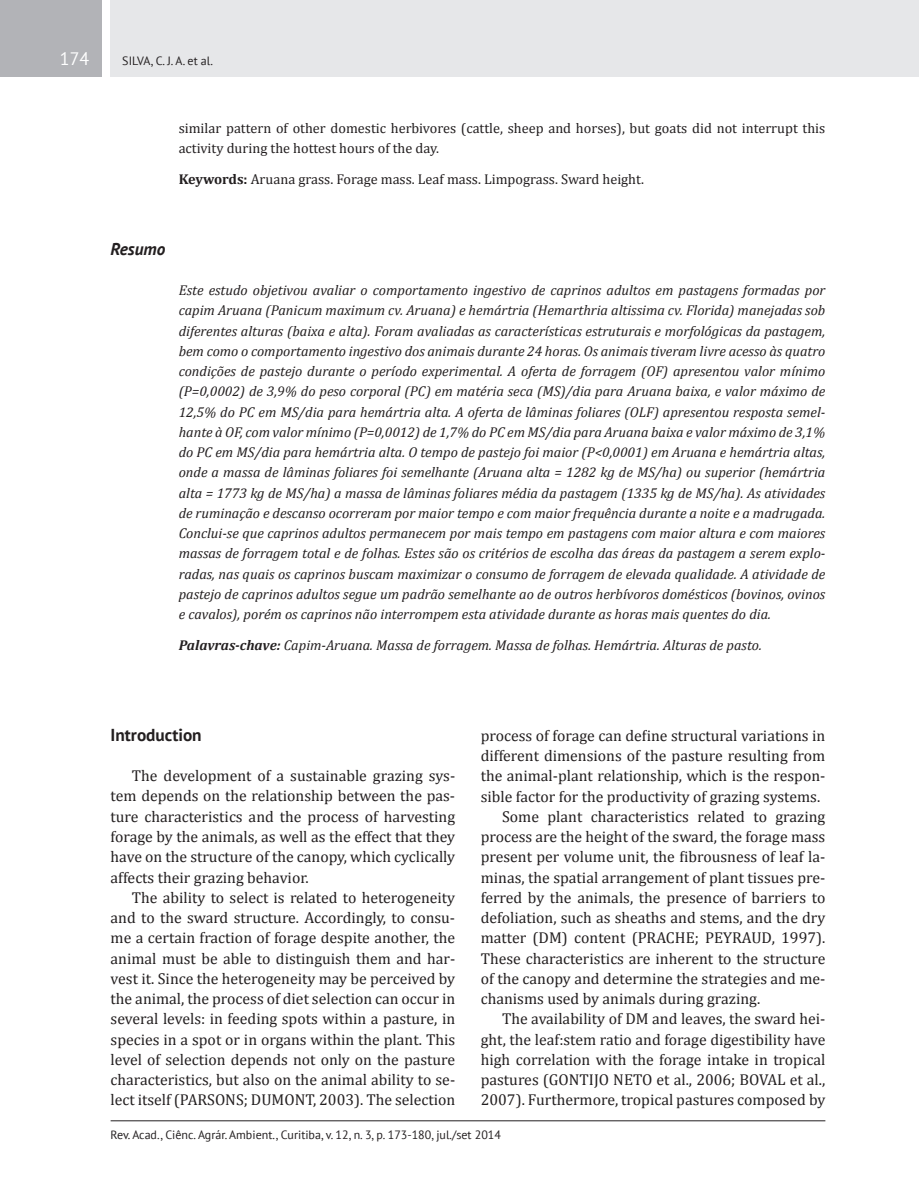
<style>
.page{position:relative;width:919px;height:1191px;background:#fff}
.page>*{position:absolute;margin:0;border:0;box-sizing:border-box;transform-origin:0 0}
.t1{font:18px "PT Sans";color:#fff}
.t2{font:700 17.25px "PT Sans";color:#231f20}
.t3{font:italic 700 17.25px "PT Sans";color:#231f20}
.t4{font:15.75px/20.2px "Cambria";color:#231f20;text-align:justify}
.t5{font:italic 14.25px/20.2px "Cambria";color:#231f20;text-align:justify}
.t6{font:14.25px/20.2px "Cambria";color:#231f20}
.t7{font:12px "PT Sans";color:#231f20}
.s1{font-weight:700}
</style>
<div class="page">
<div style="left:111px;top:0;width:807px;height:77px;background:#e6e7e9"></div>
<div style="left:0;top:0;width:102px;height:77px;background:#b2b3b7"></div>
<hr style="left:111px;top:1120px;width:714px;height:1px;background:#231f20">
<p class="t1" style="left:60px;top:47px;width:31px">174</p>
<p class="t7" style="left:122px;top:53px;width:92px">SILVA, C. J. A. et al.</p>
<p class="t6" style="left:179px;top:118px;width:648px">similar pattern of other domestic herbivores (cattle, sheep and horses), but goats did not interrupt this activity during the hottest hours of the day.</p>
<p class="t6" style="left:179px;top:169px;width:467px"><span class="s1">Keywords:</span> Aruana grass. Forage mass. Leaf mass. Limpograss. Sward height.</p>
<p class="t3" style="left:111px;top:237px;width:56px">Resumo</p>
<p class="t5" style="left:179px;top:279px;width:648px">Este estudo objetivou avaliar o comportamento ingestivo de caprinos adultos em pastagens formadas por capim Aruana (Panicum maximum cv. Aruana) e hemártria (Hemarthria altissima cv. Florida) manejadas sob diferentes alturas (baixa e alta). Foram avaliadas as características estruturais e morfológicas da pastagem, bem como o comportamento ingestivo dos animais durante 24 horas. Os animais tiveram livre acesso às quatro condições de pastejo durante o período experimental. A oferta de forragem (OF) apresentou valor mínimo (P=0,0002) de 3,9% do peso corporal (PC) em matéria seca (MS)/dia para Aruana baixa, e valor máximo de 12,5% do PC em MS/dia para hemártria alta. A oferta de lâminas foliares (OLF) apresentou resposta semel&shy;hante à OF, com valor mínimo (P=0,0012) de 1,7% do PC em MS/dia para Aruana baixa e valor máximo de 3,1% do PC em MS/dia para hemártria alta. O tempo de pastejo foi maior (P&lt;0,0001) em Aruana e hemártria altas, onde a massa de lâminas foliares foi semelhante (Aruana alta = 1282 kg de MS/ha) ou superior (hemártria alta = 1773 kg de MS/ha) a massa de lâminas foliares média da pastagem (1335 kg de MS/ha). As atividades de ruminação e descanso ocorreram por maior tempo e com maior frequência durante a noite e a madrugada.<br>Conclui-se que caprinos adultos permanecem por mais tempo em pastagens com maior altura e com maiores massas de forragem total e de folhas. Estes são os critérios de escolha das áreas da pastagem a serem explo&shy;radas, nas quais os caprinos buscam maximizar o consumo de forragem de elevada qualidade. A atividade de pastejo de caprinos adultos segue um padrão semelhante ao de outros herbívoros domésticos (bovinos, ovinos e cavalos), porém os caprinos não interrompem esta atividade durante as horas mais quentes do dia.</p>
<p class="t5" style="left:179px;top:634px;width:584px"><span class="s1">Palavras-chave:</span> Capim-Aruana. Massa de forragem. Massa de folhas. Hemártria. Alturas de pasto.</p>
<p class="t2" style="left:111px;top:723px;width:93px">Introduction</p>
<p class="t4" style="left:111px;top:765px;width:346px;text-indent:21px">The development of a sustainable grazing sys&shy;tem depends on the relationship between the pas&shy;ture characteristics and the process of harvesting forage by the animals, as well as the effect that they have on the structure of the canopy, which cyclically affects their grazing behavior.</p>
<p class="t4" style="left:111px;top:887px;width:346px;text-indent:21px">The ability to select is related to heterogeneity and to the sward structure. Accordingly, to consu&shy;me a certain fraction of forage despite another, the animal must be able to distinguish them and har&shy;vest it. Since the heterogeneity may be perceived by the animal, the process of diet selection can occur in several levels: in feeding spots within a pasture, in species in a spot or in organs within the plant. This level of selection depends not only on the pasture characteristics, but also on the animal ability to se&shy;lect itself (PARSONS; DUMONT, 2003). The selection</p>
<p class="t4" style="left:480px;top:725px;width:346px">process of forage can define structural variations in</p>
<p class="t4" style="left:480px;top:745px;width:346px">different dimensions of the pasture resulting from</p>
<p class="t4" style="left:480px;top:765px;width:346px">the animal-plant relationship, which is the respon-</p>
<p class="t4" style="left:480px;top:786px;width:341px">sible factor for the productivity of grazing systems.</p>
<p class="t4" style="left:502px;top:806px;width:325px">Some plant characteristics related to grazing</p>
<p class="t4" style="left:480px;top:826px;width:346px">process are the height of the sward, the forage mass</p>
<p class="t4" style="left:480px;top:846px;width:346px">present per volume unit, the fibrousness of leaf la-</p>
<p class="t4" style="left:480px;top:867px;width:346px">minas, the spatial arrangement of plant tissues pre-</p>
<p class="t4" style="left:480px;top:887px;width:346px">ferred by the animals, the presence of barriers to</p>
<p class="t4" style="left:480px;top:907px;width:346px">defoliation, such as sheaths and stems, and the dry</p>
<p class="t4" style="left:480px;top:927px;width:346px">matter (DM) content (PRACHE; PEYRAUD, 1997).</p>
<p class="t4" style="left:480px;top:948px;width:346px">These characteristics are inherent to the structure</p>
<p class="t4" style="left:480px;top:968px;width:346px">of the canopy and determine the strategies and me-</p>
<p class="t4" style="left:480px;top:988px;width:281px">chanisms used by animals during grazing.</p>
<p class="t4" style="left:502px;top:1009px;width:325px">The availability of DM and leaves, the sward hei-</p>
<p class="t4" style="left:480px;top:1029px;width:346px">ght, the leaf:stem ratio and forage digestibility have</p>
<p class="t4" style="left:480px;top:1049px;width:346px">high correlation with the forage intake in tropical</p>
<p class="t4" style="left:480px;top:1069px;width:346px">pastures (GONTIJO NETO et al., 2006; BOVAL et al.,</p>
<p class="t4" style="left:480px;top:1090px;width:346px">2007). Furthermore, tropical pastures composed by</p>
<p class="t7" style="left:111px;top:1126px;width:392px">Rev. Acad., Ciênc. Agrár. Ambient., Curitiba, v. 12, n. 3, p. 173-180, jul./set 2014</p>
</div>
